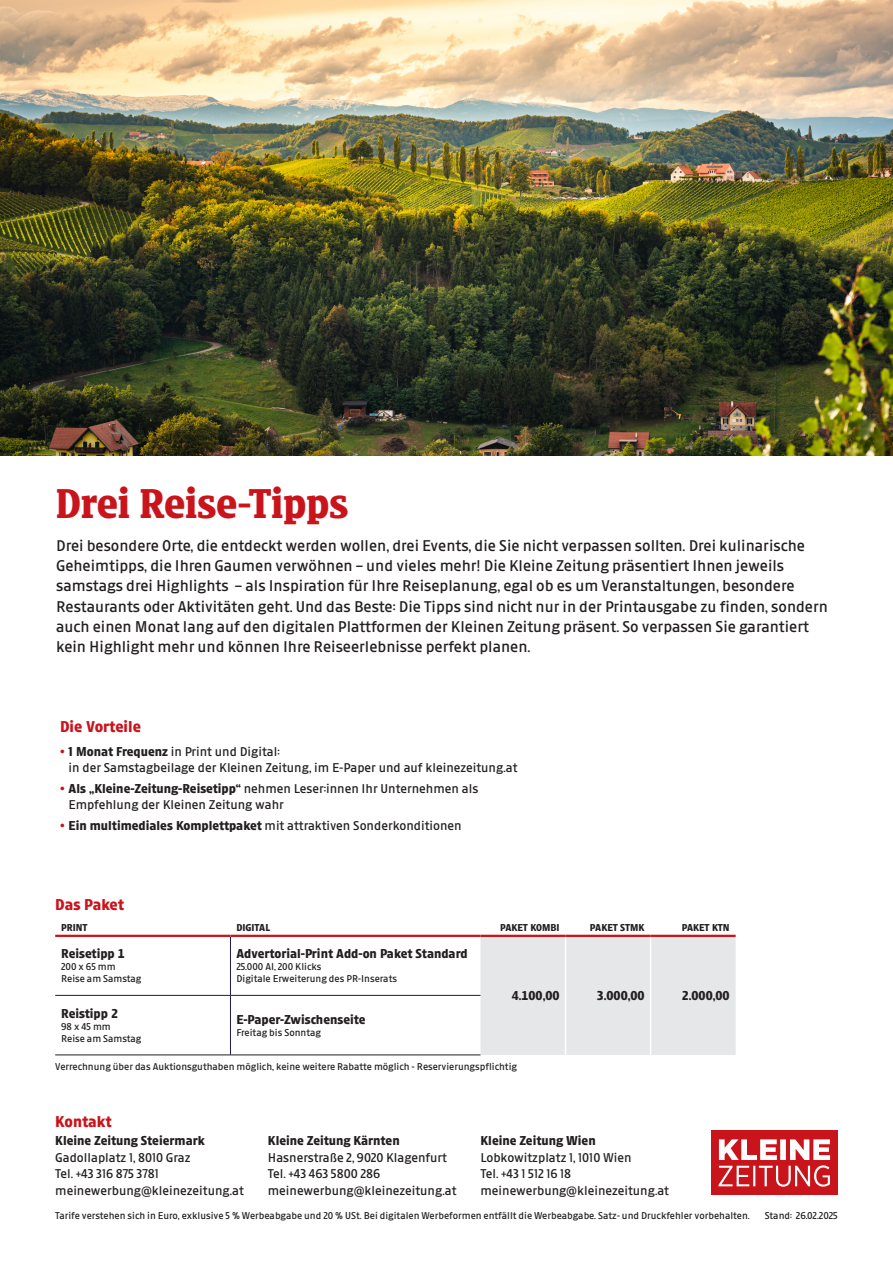
<style>
.page{position:relative;width:893px;height:1263px;background:#fff}
.page>*{position:absolute;margin:0;border:0;box-sizing:border-box;transform-origin:0 0}
._01_-_HEADLINE_Titel_B{font:700 43.5px "Kleine Titel";color:#ca141c}
._02_-_Subline{font:16.5px/20.2px "Kleine Sans";color:#231f20}
._04_-_Headline_klein_Versal{font:700 16.5px "Kleine Sans";color:#ca141c}
._09_-_KLZ-Kontakt{font:13.5px/16.5px "Kleine Sans";color:#231f20}
.Tabelle_links_Inseratgrößen__Produkt{font:700 13.5px "Kleine Sans";color:#231f20}
.Tarife{font:700 13.5px "Kleine Sans";color:#231f20}
._07_-_Fußnote{font:10.5px "Kleine Sans";color:#231f20}
.Kleine_Schrift{font:10.5px/12px "Kleine Sans";color:#231f20}
.Spaltennamen{font:700 10.5px "Kleine Sans";color:#231f20}
.s1{font-family:"Kleine Titel";font-size:15.75px;color:#ca141c}
.s2{font-weight:700}
</style>
<div class="page">
<div style="left:711px;top:1131px;width:127px;height:64px;background:#ca141c"></div>
<svg style="left:718px;top:1139px;width:112px;height:48px"></svg>
<div style="left:480px;top:937px;width:256px;height:118px;background:#e6e7e9"></div>
<hr style="left:55px;top:935px;width:175px;height:2px;background:#ca141c">
<hr style="left:230px;top:935px;width:250px;height:2px;background:#ca141c">
<hr style="left:230px;top:937px;width:1px;height:58px;background:#1e194e">
<hr style="left:230px;top:995px;width:1px;height:60px;background:#1e194e">
<hr style="left:55px;top:995px;width:175px;height:1px;background:#231f20">
<hr style="left:230px;top:995px;width:250px;height:1px;background:#231f20">
<hr style="left:55px;top:1055px;width:175px;height:1px;background:#231f20">
<hr style="left:230px;top:1055px;width:250px;height:1px;background:#231f20">
<hr style="left:480px;top:935px;width:86px;height:2px;background:#ca141c">
<hr style="left:566px;top:935px;width:85px;height:2px;background:#ca141c">
<hr style="left:651px;top:935px;width:85px;height:2px;background:#ca141c">
<hr style="left:565px;top:937px;width:1px;height:58px;background:#fff">
<hr style="left:650px;top:937px;width:1px;height:58px;background:#fff">
<hr style="left:565px;top:995px;width:1px;height:60px;background:#fff">
<hr style="left:650px;top:995px;width:1px;height:60px;background:#fff">
<img style="left:0;top:0;width:893px;height:455px">
<p class="_01_-_HEADLINE_Titel_B" style="left:56px;top:475px;width:294px">Drei Reise-Tipps</p>
<p class="_02_-_Subline" style="left:56px;top:534px;width:773px">Drei besondere Orte, die entdeckt werden wollen, drei Events, die Sie nicht verpassen sollten. Drei kulinarische Geheimtipps, die Ihren Gaumen verwöhnen – und vieles mehr! Die Kleine Zeitung präsentiert Ihnen jeweils samstags drei Highlights – als Inspiration für Ihre Reiseplanung, egal ob es um Veranstaltungen, besondere Restaurants oder Aktivitäten geht. Und das Beste: Die Tipps sind nicht nur in der Printausgabe zu finden, sondern auch einen Monat lang auf den digitalen Plattformen der Kleinen Zeitung präsent. So verpassen Sie garantiert kein Highlight mehr und können Ihre Reiseerlebnisse perfekt planen.</p>
<p class="_04_-_Headline_klein_Versal" style="left:60px;top:716px;width:82px">Die Vorteile</p>
<p class="_09_-_KLZ-Kontakt" style="left:69px;top:742px;width:450px;text-indent:-9px"><span class="s1">•</span> <span class="s2">1 Monat Frequenz</span> in Print und Digital:<br>in der Samstagbeilage der Kleinen Zeitung, im E-Paper und auf kleinezeitung.at</p>
<p class="_09_-_KLZ-Kontakt" style="left:69px;top:779px;width:411px;text-indent:-9px"><span class="s1">•</span> <span class="s2">Als „Kleine-Zeitung-Reisetipp“</span> nehmen Leser:innen Ihr Unternehmen als<br>Empfehlung der Kleinen Zeitung wahr</p>
<p class="_09_-_KLZ-Kontakt" style="left:60px;top:816px;width:403px"><span class="s1">•</span> <span class="s2">Ein multimediales Komplettpaket</span> mit attraktiven Sonderkonditionen</p>
<p class="_04_-_Headline_klein_Versal" style="left:55px;top:894px;width:70px">Das Paket</p>
<p class="Spaltennamen" style="left:61px;top:920px;width:28px">PRINT</p>
<p class="Spaltennamen" style="left:236px;top:920px;width:35px">DIGITAL</p>
<p class="Spaltennamen" style="left:500px;top:920px;width:61px">PAKET KOMBI</p>
<p class="Spaltennamen" style="left:590px;top:920px;width:56px">PAKET STMK</p>
<p class="Spaltennamen" style="left:682px;top:920px;width:49px">PAKET KTN</p>
<p class="Tabelle_links_Inseratgrößen__Produkt" style="left:61px;top:945px;width:65px">Reisetipp 1</p>
<p class="Kleine_Schrift" style="left:61px;top:960px;width:82px">200 x 65 mm<br>Reise am Samstag</p>
<p class="Tabelle_links_Inseratgrößen__Produkt" style="left:236px;top:945px;width:233px">Advertorial-Print Add-on Paket Standard</p>
<p class="Kleine_Schrift" style="left:236px;top:960px;width:162px">25.000 AI, 200 Klicks<br>Digitale Erweiterung des PR-Inserats</p>
<p class="Tabelle_links_Inseratgrößen__Produkt" style="left:61px;top:1004px;width:58px">Reistipp 2</p>
<p class="Kleine_Schrift" style="left:61px;top:1019px;width:82px">98 x 45 mm<br>Reise am Samstag</p>
<p class="Tabelle_links_Inseratgrößen__Produkt" style="left:236px;top:1010px;width:131px">E-Paper-Zwischenseite</p>
<p class="Kleine_Schrift" style="left:236px;top:1025px;width:86px">Freitag bis Sonntag</p>
<p class="Tarife" style="left:512px;top:986px;width:49px">4.100,00</p>
<p class="Tarife" style="left:597px;top:986px;width:49px">3.000,00</p>
<p class="Tarife" style="left:682px;top:986px;width:49px">2.000,00</p>
<p class="_07_-_Fußnote" style="left:55px;top:1059px;width:463px">Verrechnung über das Auktionsguthaben möglich, keine weitere Rabatte möglich - Reservierungspflichtig</p>
<p class="_04_-_Headline_klein_Versal" style="left:55px;top:1111px;width:58px">Kontakt</p>
<p class="_09_-_KLZ-Kontakt" style="left:55px;top:1132px;width:190px"><span class="s2">Kleine Zeitung Steiermark<br></span>Gadollaplatz 1, 8010 Graz<br>Tel. +43 316 875 3781 meinewerbung@kleinezeitung.at</p>
<p class="_09_-_KLZ-Kontakt" style="left:268px;top:1132px;width:190px"><span class="s2">Kleine Zeitung Kärnten<br></span>Hasnerstraße 2, 9020 Klagenfurt<br>Tel. +43 463 5800 286 meinewerbung@kleinezeitung.at</p>
<p class="_09_-_KLZ-Kontakt" style="left:480px;top:1132px;width:190px"><span class="s2">Kleine Zeitung Wien<br></span>Lobkowitzplatz 1, 1010 Wien<br>Tel. +43 1 512 16 18 meinewerbung@kleinezeitung.at</p>
<p class="_07_-_Fußnote" style="left:55px;top:1209px;width:696px">Tarife verstehen sich in Euro, exklusive 5 % Werbeabgabe und 20 % USt. Bei digitalen Werbeformen entfällt die Werbeabgabe. Satz- und Druckfehler vorbehalten.</p>
<p class="_07_-_Fußnote" style="left:765px;top:1209px;width:75px">Stand: 26.02.2025</p>
</div>
